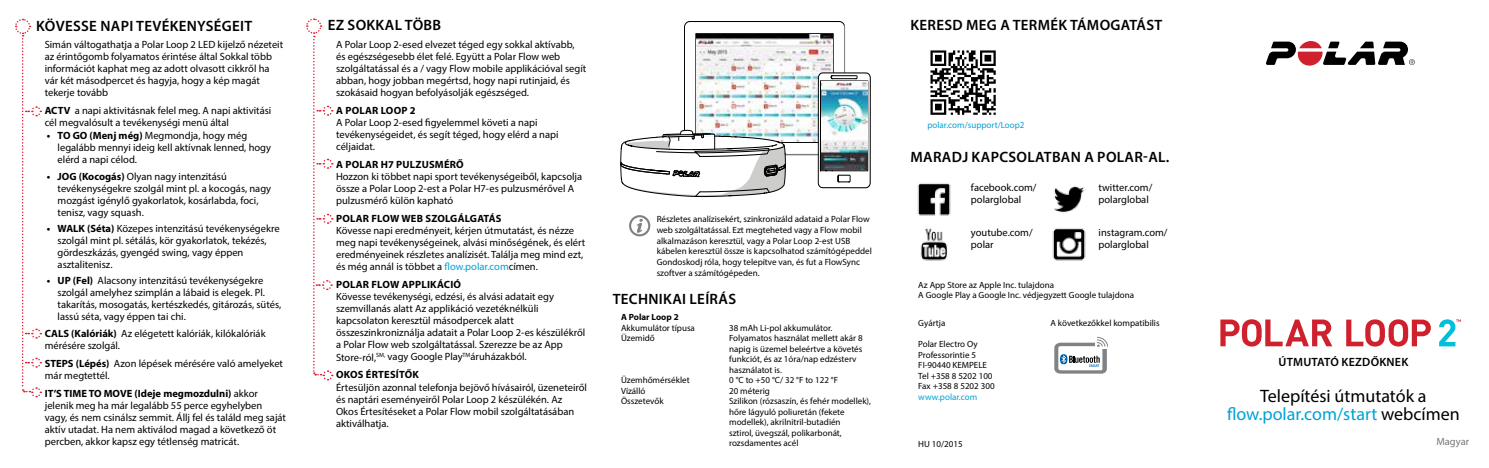
<style>
.page{position:relative;width:1489px;height:468px;background:#fff}
.page>*{position:absolute;margin:0;border:0;box-sizing:border-box;transform-origin:0 0}
.t1{font:18px/18px "Myriad Pro";color:#000;text-align:center}
.t2{font:600 15px "Myriad Pro";letter-spacing:.02em;color:#000}
.t3{font:600 12px "Myriad Pro";letter-spacing:.02em;color:#000}
.t4{font:10.5px/12px "Myriad Pro";color:#000}
.t5{font:700 10.5px "Myriad Pro";letter-spacing:.02em;color:#000}
.t6{font:10.5px "Myriad Pro";color:#757779}
.t7{font:9px/10.5px "Myriad Pro";color:#000}
.t8{font:9px "Myriad Pro";color:#00a1d6}
.t9{font:700 9px "Myriad Pro";color:#000}
.s1{font-weight:700}
.s2{color:#00a1d6}
.s3{color:#000101}
</style>
<div class="page">
<img style="left:1052px;top:228px;width:34px;height:33px">
<img style="left:1054px;top:186px;width:31px;height:27px">
<img style="left:917px;top:183px;width:34px;height:33px">
<img style="left:920px;top:228px;width:28px;height:33px">
<svg style="left:1054px;top:336px;width:54px;height:37px"></svg>
<svg style="left:15px;top:18px;width:27px;height:380px"></svg>
<img style="left:930px;top:50px;width:66px;height:65px">
<svg style="left:629px;top:215px;width:21px;height:21px"></svg>
<svg style="left:620px;top:21px;width:250px;height:176px"></svg>
<img style="left:821px;top:81px;width:46px;height:88px">
<svg style="left:1266px;top:41px;width:148px;height:25px"></svg>
<svg style="left:1220px;top:319px;width:112px;height:27px"></svg>
<svg style="left:1346px;top:319px;width:84px;height:27px"></svg>
<svg style="left:1439px;top:319px;width:21px;height:27px"></svg>
<svg style="left:306px;top:18px;width:27px;height:363px"></svg>
<h2 class="t2" style="left:36px;top:17px;width:217px">KÖVESSE NAPI TEVÉKENYSÉGEIT</h2>
<p class="t4" style="left:45px;top:39px;width:240px">Simán váltogathatja a Polar Loop 2 LED kijelző nézeteit az érintőgomb folyamatos érintése által Sokkal több információt kaphat meg az adott olvasott cikkről ha vár két másodpercet és hagyja, hogy a kép magát tekerje tovább</p>
<p class="t4" style="left:45px;top:105px;width:228px"><span class="s1">ACTV</span> a napi aktivitásnak felel meg. A napi aktivitási cél megvalósult a tevékenységi menü által</p>
<p class="t4" style="left:58px;top:130px;width:215px;text-indent:-11px"><span class="s1">• TO GO (Menj még)</span> Megmondja, hogy még legalább mennyi ideig kell aktívnak lenned, hogy elérd a napi célod.</p>
<p class="t4" style="left:58px;top:170px;width:215px;text-indent:-11px"><span class="s1">• JOG (Kocogás)</span> Olyan nagy intenzitású tevékenységekre szolgál mint pl. a kocogás, nagy mozgást igénylő gyakorlatok, kosárlabda, foci, tenisz, vagy squash.</p>
<p class="t4" style="left:58px;top:222px;width:224px;text-indent:-11px"><span class="s1">• WALK (Séta)</span> Közepes intenzitású tevékenységekre szolgál mint pl. sétálás, kör gyakorlatok, tekézés, gördeszkázás, gyengéd swing, vagy éppen asztalitenisz.</p>
<p class="t4" style="left:58px;top:274px;width:225px;text-indent:-11px"><span class="s1">• UP (Fel)</span> Alacsony intenzitású tevékenységekre szolgál amelyhez szimplán a lábaid is elegek. Pl. takarítás, mosogatás, kertészkedés, gitározás, sütés, lassú séta, vagy éppen tai chi.</p>
<p class="t4" style="left:45px;top:327px;width:222px"><span class="s1">CALS (Kalóriák)</span> Az elégetett kalóriák, kilókalóriák mérésére szolgál.</p>
<p class="t4" style="left:45px;top:357px;width:240px"><span class="s1">STEPS (Lépés)</span> Azon lépések mérésére való amelyeket már megtettél.</p>
<p class="t4" style="left:45px;top:387px;width:243px"><span class="s1">IT’S TIME TO MOVE (Ideje megmozdulni)</span> akkor jelenik meg ha már legalább 55 perce egyhelyben vagy, és nem csinálsz semmit. Állj fel és találd meg saját aktív utadat. Ha nem aktiválod magad a következő öt percben, akkor kapsz egy tétlenség matricát.</p>
<h2 class="t2" style="left:328px;top:16px;width:115px">EZ SOKKAL TÖBB</h2>
<p class="t4" style="left:336px;top:39px;width:252px">A Polar Loop 2-esed elvezet téged egy sokkal aktívabb, és egészségesebb élet felé. Együtt a Polar Flow web szolgáltatással és a / vagy Flow mobile applikációval segít abban, hogy jobban megértsd, hogy napi rutinjaid, és szokásaid hogyan befolyásolják egészséged.</p>
<p class="t5" style="left:336px;top:104px;width:81px">A POLAR LOOP 2</p>
<p class="t4" style="left:336px;top:117px;width:224px">A Polar Loop 2-esed figyelemmel követi a napi tevékenységeidet, és segít téged, hogy elérd a napi céljaidat.</p>
<p class="t5" style="left:336px;top:158px;width:129px">A POLAR H7 PULZUSMÉRŐ</p>
<p class="t4" style="left:336px;top:171px;width:247px">Hozzon ki többet napi sport tevékenységeiből, kapcsolja össze a Polar Loop 2-est a Polar H7-es pulzusmérővel A pulzusmérő külön kapható</p>
<p class="t5" style="left:336px;top:212px;width:167px">POLAR FLOW WEB SZOLGÁLGATÁS</p>
<p class="t4" style="left:336px;top:225px;width:251px">Kövesse napi eredményeit, kérjen útmutatást, és nézze meg napi tevékenységeinek, alvási minőségének, és elért eredményeinek részletes analízisét. Találja meg mind ezt, és még annál is többet a <span class="s2">flow.polar.com</span><span class="s3">címen.</span></p>
<p class="t5" style="left:336px;top:278px;width:126px">POLAR FLOW APPLIKÁCIÓ</p>
<p class="t4" style="left:336px;top:291px;width:251px">Kövesse tevékenységi, edzési, és alvási adatait egy szemvillanás alatt Az applikáció vezetéknélküli kapcsolaton keresztül másodpercek alatt összeszinkroniználja adatait a Polar Loop 2-es készülékről a Polar Flow web szolgáltatással. Szerezze be az App Store-ról,<sup>SM,</sup> vagy Google Play<sup>TM</sup>áruházakból.</p>
<p class="t5" style="left:336px;top:368px;width:84px">OKOS ÉRTESÍTŐK</p>
<p class="t4" style="left:336px;top:381px;width:252px">Értesüljön azonnal telefonja bejövő hívásairól, üzeneteiről és naptári eseményeiről Polar Loop 2 készülékén. Az Okos Értesítéseket a Polar Flow mobil szolgáltatásában aktiválhatja.</p>
<p class="t7" style="left:656px;top:213px;width:217px">Részletes analízisekért, szinkronizáld adataid a Polar Flow web szolgáltatással. Ezt megteheted vagy a Flow mobil alkalmazáson keresztül, vagy a Polar Loop 2-est USB kábelen keresztül össze is kapcsolhatod számítógépeddel Gondoskodj róla, hogy telepítve van, és fut a FlowSync szoftver a számítógépeden.</p>
<h2 class="t2" style="left:612px;top:290px;width:125px">TECHNIKAI LEÍRÁS</h2>
<p class="t9" style="left:621px;top:311px;width:59px">A Polar Loop 2</p>
<p class="t7" style="left:621px;top:322px;width:75px">Akkumulátor típusa</p>
<p class="t7" style="left:729px;top:322px;width:105px">38 mAh Li-pol akkumulátor.</p>
<p class="t7" style="left:621px;top:333px;width:35px">Üzemidő</p>
<p class="t7" style="left:729px;top:333px;width:135px">Folyamatos használat mellett akár 8 napig is üzemel beleértve a követés funkciót, és az 1óra/nap edzésterv használatot is.</p>
<p class="t7" style="left:621px;top:375px;width:70px">Üzemhőmérséklet</p>
<p class="t7" style="left:729px;top:375px;width:110px">0 °C to +50 °C/ 32 °F to 122 °F</p>
<p class="t7" style="left:621px;top:385px;width:26px">Vízálló</p>
<p class="t7" style="left:729px;top:385px;width:42px">20 méterig</p>
<p class="t7" style="left:621px;top:396px;width:44px">Összetevők</p>
<p class="t7" style="left:729px;top:396px;width:143px">Szilikon (rózsaszín, és fehér modellek), hőre lágyuló poliuretán (fekete modellek), akrilnitril-butadién<br>sztirol, üvegszál, polikarbonát, rozsdamentes acél</p>
<h2 class="t2" style="left:910px;top:16px;width:253px">KERESD MEG A TERMÉK TÁMOGATÁST</h2>
<p class="t8" style="left:927px;top:119px;width:99px">polar.com/support/Loop2</p>
<h2 class="t2" style="left:910px;top:147px;width:260px">MARADJ KAPCSOLATBAN A POLAR-AL.</h2>
<p class="t4" style="left:970px;top:181px;width:67px">facebook.com/ polarglobal</p>
<p class="t4" style="left:970px;top:226px;width:63px">youtube.com/ polar</p>
<p class="t4" style="left:1098px;top:181px;width:55px">twitter.com/ polarglobal</p>
<p class="t4" style="left:1098px;top:226px;width:70px">instagram.com/ polarglobal</p>
<p class="t7" style="left:918px;top:279px;width:217px">Az App Store az Apple Inc. tulajdona<br>A Google Play a Google Inc. védjegyzett Google tulajdona</p>
<p class="t7" style="left:918px;top:317px;width:29px">Gyártja</p>
<p class="t7" style="left:918px;top:338px;width:78px">Polar Electro Oy<br>Professorintie 5<br>FI-90440 KEMPELE<br>Tel +358 8 5202 100<br>Fax +358 8 5202 300</p>
<p class="t8" style="left:918px;top:391px;width:60px">www.polar.com</p>
<p class="t7" style="left:1050px;top:317px;width:111px">A következőkkel kompatibilis</p>
<p class="t7" style="left:918px;top:438px;width:46px">HU 10/2015</p>
<p class="t3" style="left:1278px;top:354px;width:131px">ÚTMUTATÓ KEZDŐKNEK</p>
<h1 class="t1" style="left:1226px;top:386px;width:234px">Telepítési útmutatók a <span class="s2">flow.polar.com/start</span> webcímen</h1>
<p class="t6" style="left:1436px;top:435px;width:34px">Magyar</p>
</div>
